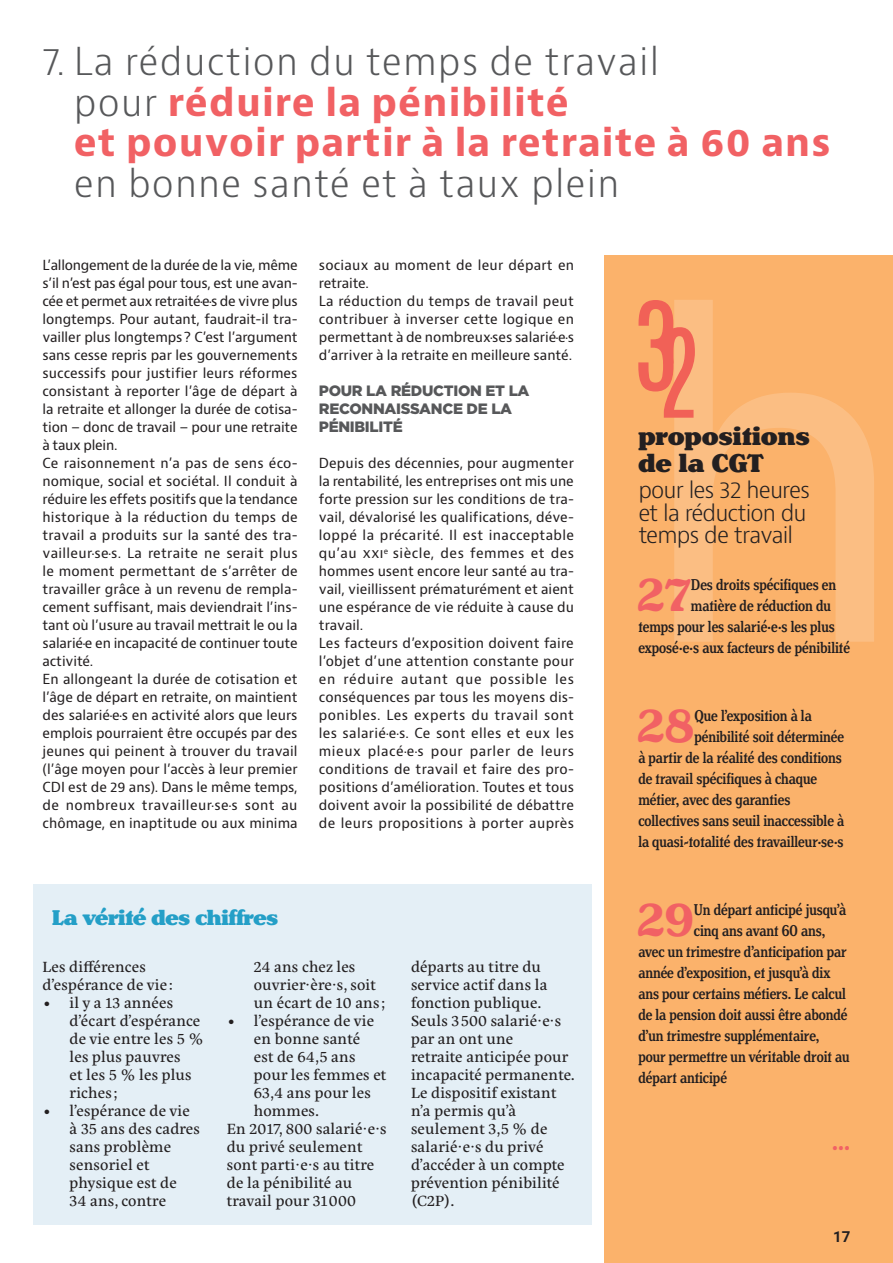
<style>
.page{position:relative;width:893px;height:1263px;background:#fff}
.page>*{position:absolute;margin:0;border:0;box-sizing:border-box;transform-origin:0 0}
._32_propo_Texte_2chi{font:700 48.45px "Henriette";color:#f16164}
.t1{font:300 37.5px/40.5px "Bernino Sans";letter-spacing:.03em;color:#57585a}
._32_propo_Texte_-_P{font:500 extra-condensed 33px "Henriette";color:#f16164}
._32_propo_Titre_Bold{font:900 27px/27px "Henriette";letter-spacing:.005em;color:#231f20}
._32_propo_Titre_ligh{font:300 22.5px/22.5px "Bernino Sans";letter-spacing:-.04em;color:#231f20}
.Encadré_Titre_bold{font:900 22.5px "Henriette";letter-spacing:-.01em;color:#249fc7}
._32_propo_Texte_2chi-2{font:500 extra-condensed 16.5px "Henriette";color:#231f20}
.Encadré_Texte_couran{font:15px/18px "Eskorte Latin";letter-spacing:.01em;color:#231f20}
.Texte_courant_Inter{font:900 15px/18px "Gotham";letter-spacing:-.02em;color:#57585a}
.t2{font:700 15px "Roboto";color:#231f20}
.Article_Texte_couran{font:13.5px/18px "Bernino Sans";color:#231f20;text-align:justify}
.s1{font-weight:700;color:#f16164}
</style>
<div class="page">
<div style="left:604px;top:255px;width:289px;height:1008px;background:#fbb26b"></div>
<svg style="left:674px;top:300px;width:200px;height:342px"></svg>
<div style="left:34px;top:884px;width:558px;height:341px;background:#e4eff6"></div>
<svg style="left:638px;top:300px;width:57px;height:118px"></svg>
<p class="t1" style="left:74px;top:42px;width:758px;text-indent:-31px">7. La réduction du temps de travail<br>pour <span class="s1">réduire la pénibilité<br>et pouvoir partir à la retraite à 60 ans </span>en bonne santé et à taux plein</p>
<p class="Article_Texte_couran" style="left:43px;top:256px;width:257px">L’allongement de la durée de la vie, même s’il n’est pas égal pour tous, est une avan&shy;cée et permet aux retraité·e·s de vivre plus longtemps. Pour autant, faudrait-il tra&shy;vailler plus longtemps? C’est l’argument sans cesse repris par les gouvernements successifs pour justifier leurs réformes consistant à reporter l’âge de départ à la retraite et allonger la durée de cotisa&shy;tion – donc de travail – pour une retraite à taux plein.</p>
<p class="Article_Texte_couran" style="left:43px;top:454px;width:257px">Ce raisonnement n’a pas de sens éco&shy;nomique, social et sociétal. Il conduit à réduire les effets positifs que la tendance historique à la réduction du temps de travail a produits sur la santé des tra&shy;vailleur·se·s. La retraite ne serait plus le moment permettant de s’arrêter de travailler grâce à un revenu de rempla&shy;cement suffisant, mais deviendrait l’ins&shy;tant où l’usure au travail mettrait le ou la salarié·e en incapacité de continuer toute activité.</p>
<p class="Article_Texte_couran" style="left:43px;top:670px;width:257px">En allongeant la durée de cotisation et l’âge de départ en retraite, on maintient des salarié·e·s en activité alors que leurs emplois pourraient être occupés par des jeunes qui peinent à trouver du travail (l’âge moyen pour l’accès à leur premier CDI est de 29 ans). Dans le même temps, de nombreux travailleur·se·s sont au chômage, en inaptitude ou aux minima</p>
<p class="Article_Texte_couran" style="left:319px;top:256px;width:257px">sociaux au moment de leur départ en retraite.</p>
<p class="Article_Texte_couran" style="left:319px;top:292px;width:257px">La réduction du temps de travail peut contribuer à inverser cette logique en permettant à de nombreux·ses salarié·e·s d’arriver à la retraite en meilleure santé.</p>
<p class="Texte_courant_Inter" style="left:319px;top:381px;width:212px">POUR LA RÉDUCTION ET LA<br>RECONNAISSANCE DE LA<br>PÉNIBILITÉ</p>
<p class="Article_Texte_couran" style="left:319px;top:454px;width:257px">Depuis des décennies, pour augmenter la rentabilité, les entreprises ont mis une forte pression sur les conditions de tra&shy;vail, dévalorisé les qualifications, déve&shy;loppé la précarité. Il est inacceptable qu’au xxi<sup>e</sup> siècle, des femmes et des hommes usent encore leur santé au tra&shy;vail, vieillissent prématurément et aient une espérance de vie réduite à cause du travail.</p>
<p class="Article_Texte_couran" style="left:319px;top:634px;width:257px">Les facteurs d’exposition doivent faire l’objet d’une attention constante pour en réduire autant que possible les conséquences par tous les moyens dis&shy;ponibles. Les experts du travail sont les salarié·e·s. Ce sont elles et eux les mieux placé·e·s pour parler de leurs conditions de travail et faire des pro&shy;positions d’amélioration. Toutes et tous doivent avoir la possibilité de débattre de leurs propositions à porter auprès</p>
<p class="Encadré_Titre_bold" style="left:52px;top:904px;width:228px">La vérité des chiffres</p>
<p class="Encadré_Texte_couran" style="left:43px;top:958px;width:132px">Les différences d’espérance de vie :</p>
<p class="Encadré_Texte_couran" style="left:70px;top:994px;width:135px;text-indent:-27px">• il y a 13 années d’écart d’espérance de vie entre les 5 % les plus pauvres<br>et les 5 % les plus riches ;</p>
<p class="Encadré_Texte_couran" style="left:70px;top:1102px;width:132px;text-indent:-27px">• l’espérance de vie à 35 ans des cadres sans problème sensoriel et physique est de<br>34 ans, contre</p>
<p class="Encadré_Texte_couran" style="left:254px;top:958px;width:133px">24 ans chez les ouvrier·ère·s, soit un écart de 10 ans ;</p>
<p class="Encadré_Texte_couran" style="left:254px;top:1012px;width:134px;text-indent:-27px">• l’espérance de vie en bonne santé<br>est de 64,5 ans pour les femmes et<br>63,4 ans pour les hommes.</p>
<p class="Encadré_Texte_couran" style="left:227px;top:1120px;width:161px">En 2017, 800 salarié·e·s du privé seulement sont parti·e·s au titre de la pénibilité au travail pour 31 000</p>
<p class="Encadré_Texte_couran" style="left:411px;top:958px;width:138px">départs au titre du service actif dans la fonction publique.</p>
<p class="Encadré_Texte_couran" style="left:411px;top:1012px;width:165px">Seuls 3 500 salarié·e·s par an ont une<br>retraite anticipée pour incapacité permanente.</p>
<p class="Encadré_Texte_couran" style="left:411px;top:1084px;width:155px">Le dispositif existant n’a permis qu’à seulement 3,5 % de salarié·e·s du privé d’accéder à un compte prévention pénibilité (C2P).</p>
<p class="_32_propo_Titre_Bold" style="left:638px;top:423px;width:173px">propositions de la CGT</p>
<p class="_32_propo_Titre_ligh" style="left:638px;top:479px;width:173px">pour les 32 heures et la réduction du temps de travail</p>
<p class="_32_propo_Texte_2chi" style="left:637px;top:567px;width:55px">27</p>
<p class="_32_propo_Texte_2chi-2" style="left:691px;top:575px;width:147px">Des droits spécifiques en</p>
<p class="_32_propo_Texte_2chi-2" style="left:691px;top:596px;width:142px">matière de réduction du</p>
<p class="_32_propo_Texte_2chi-2" style="left:638px;top:617px;width:198px">temps pour les salarié·e·s les plus</p>
<p class="_32_propo_Texte_2chi-2" style="left:638px;top:638px;width:213px">exposé·e·s aux facteurs de pénibilité</p>
<p class="_32_propo_Texte_2chi" style="left:637px;top:697px;width:59px">28</p>
<p class="_32_propo_Texte_2chi-2" style="left:694px;top:706px;width:119px">Que l’exposition à la</p>
<p class="_32_propo_Texte_2chi-2" style="left:694px;top:727px;width:151px">pénibilité soit déterminée</p>
<p class="_32_propo_Texte_2chi-2" style="left:638px;top:748px;width:205px">à partir de la réalité des conditions</p>
<p class="_32_propo_Texte_2chi-2" style="left:638px;top:769px;width:180px">de travail spécifiques à chaque</p>
<p class="_32_propo_Texte_2chi-2" style="left:638px;top:790px;width:154px">métier, avec des garanties</p>
<p class="_32_propo_Texte_2chi-2" style="left:638px;top:811px;width:207px">collectives sans seuil inaccessible à</p>
<p class="_32_propo_Texte_2chi-2" style="left:638px;top:832px;width:207px">la quasi-totalité des travailleur·se·s</p>
<p class="_32_propo_Texte_2chi" style="left:637px;top:891px;width:58px">29</p>
<p class="_32_propo_Texte_2chi-2" style="left:694px;top:900px;width:154px">Un départ anticipé jusqu’à</p>
<p class="_32_propo_Texte_2chi-2" style="left:694px;top:921px;width:133px">cinq ans avant 60 ans,</p>
<p class="_32_propo_Texte_2chi-2" style="left:638px;top:942px;width:210px">avec un trimestre d’anticipation par</p>
<p class="_32_propo_Texte_2chi-2" style="left:638px;top:963px;width:194px">année d’exposition, et jusqu’à dix</p>
<p class="_32_propo_Texte_2chi-2" style="left:638px;top:984px;width:209px">ans pour certains métiers. Le calcul</p>
<p class="_32_propo_Texte_2chi-2" style="left:638px;top:1005px;width:211px">de la pension doit aussi être abondé</p>
<p class="_32_propo_Texte_2chi-2" style="left:638px;top:1026px;width:182px">d’un trimestre supplémentaire,</p>
<p class="_32_propo_Texte_2chi-2" style="left:638px;top:1047px;width:213px">pour permettre un véritable droit au</p>
<p class="_32_propo_Texte_2chi-2" style="left:638px;top:1068px;width:90px">départ anticipé</p>
<p class="_32_propo_Texte_-_P" style="left:832px;top:1120px;width:20px">…</p>
<p class="t2" style="left:833px;top:1226px;width:19px">17</p>
</div>
